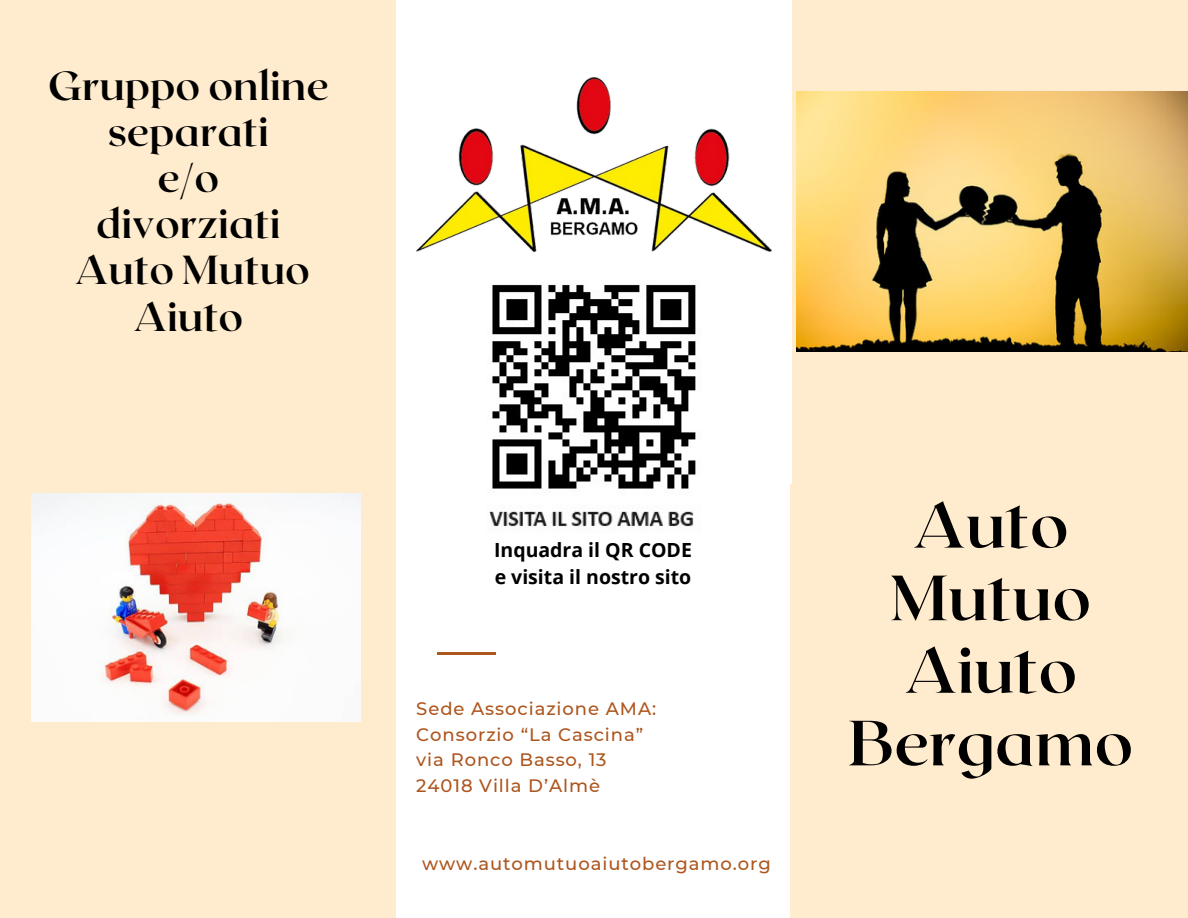
<style>
.page{position:relative;width:1188px;height:918px;background:#fff}
.page>*{position:absolute;margin:0;border:0;box-sizing:border-box;transform-origin:0 0}
.t1{font:700 63.75px/72.6px "Roxborough CF";color:#000;text-align:center}
.t2{font:700 40.5px/46.2px "Roxborough CF";color:#000;text-align:center}
.t3{font:700 19.5px/27px "Open Sans";color:#000}
.t4{font:500 18px "Montserrat";letter-spacing:.05em;color:#ad561e}
</style>
<div class="page">
<div style="left:0;top:0;width:396px;height:918px;background:#ffebcd"></div>
<hr style="left:438px;top:652px;width:58px;height:3px;background:#ad561e">
<div style="left:792px;top:0;width:396px;height:918px;background:#ffebcd"></div>
<div style="left:790px;top:484px;width:398px;height:434px;background:#ffebcd"></div>
<img style="left:416px;top:78px;width:356px;height:173px">
<img style="left:31px;top:494px;width:330px;height:227px">
<img style="left:796px;top:92px;width:392px;height:260px">
<img style="left:489px;top:284px;width:207px;height:243px">
<p class="t2" style="left:48px;top:61px;width:282px">Gruppo online separati<br>e/o<br>divorziati<br>Auto Mutuo<br>Aiuto</p>
<h1 class="t3" style="left:494px;top:536px;width:199px">Inquadra il QR CODE e visita il nostro sito</h1>
<p class="t4" style="left:416px;top:697px;width:241px">Sede Associazione AMA:</p>
<p class="t4" style="left:416px;top:723px;width:228px">Consorzio “La Cascina”</p>
<p class="t4" style="left:416px;top:749px;width:192px">via Ronco Basso, 13</p>
<p class="t4" style="left:416px;top:775px;width:185px">24018 Villa D’Almè</p>
<p class="t4" style="left:422px;top:853px;width:350px">www.automutuoaiutobergamo.org</p>
<p class="t1" style="left:848px;top:486px;width:287px">Auto<br>Mutuo<br>Aiuto<br>Bergamo</p>
</div>
